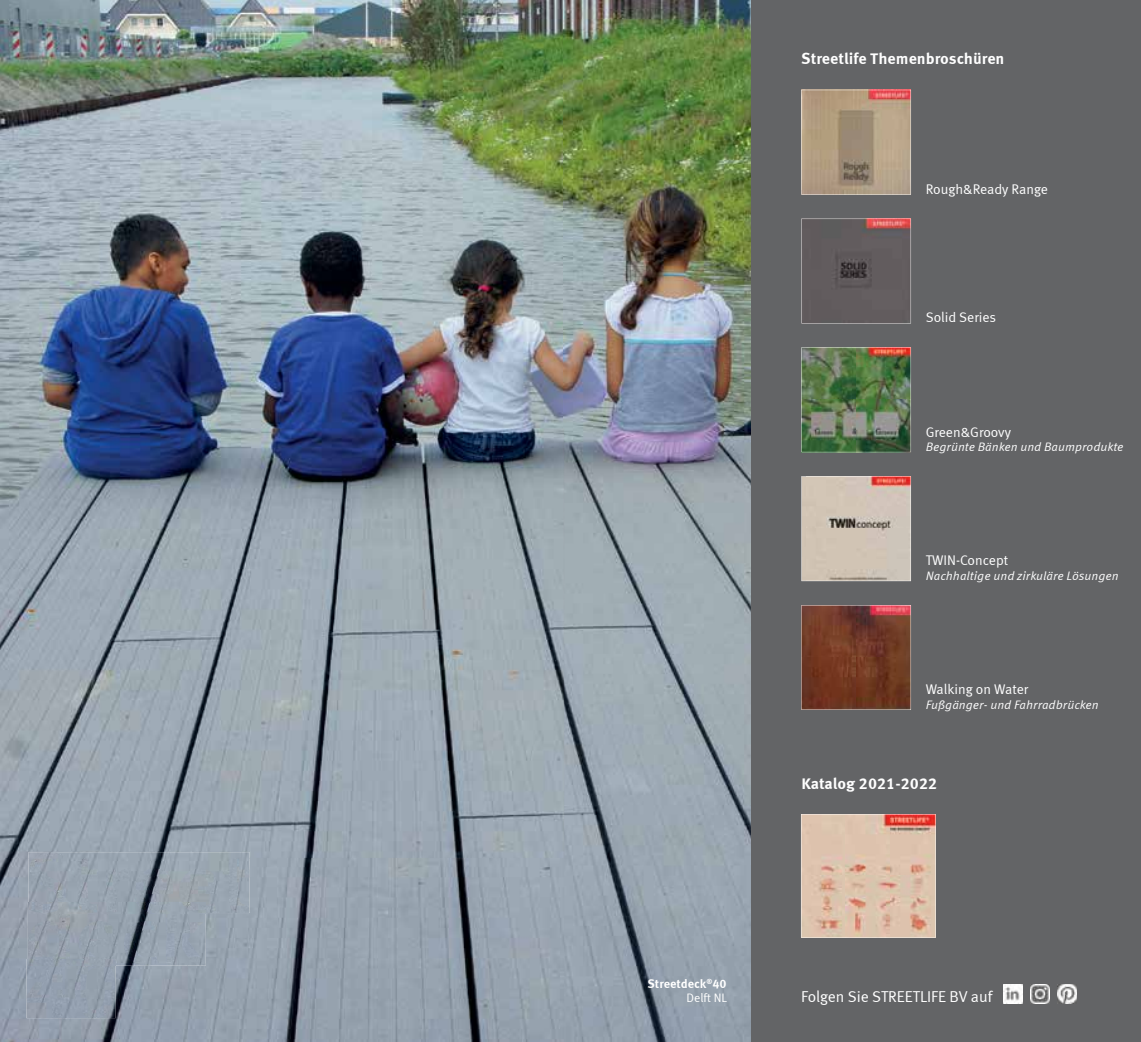
<style>
.page{position:relative;width:1141px;height:1042px;background:#fff}
.page>*{position:absolute;margin:0;border:0;box-sizing:border-box;transform-origin:0 0}
.t1{font:700 15.75px "Meta Correspondence";color:#fff}
.t2{font:15.75px "Meta Correspondence";color:#fff}
.t3{font:14px "Meta Correspondence";color:#fff}
.t4{font:italic 12.25px "Meta Correspondence";color:#fff}
.t5{font:700 12.25px/14.7px "Meta Correspondence";color:#fff;text-align:right}
.s1{font-weight:400}
</style>
<div class="page">
<img style="left:0;top:0;width:563px;height:858px">
<img style="left:563px;top:0;width:189px;height:1042px">
<img style="left:0;top:858px;width:62px;height:184px">
<img style="left:188px;top:858px;width:376px;height:184px">
<img style="left:62px;top:965px;width:126px;height:77px">
<img style="left:28px;top:852px;width:222px;height:61px">
<img style="left:28px;top:913px;width:178px;height:52px">
<img style="left:28px;top:902px;width:178px;height:11px">
<img style="left:27px;top:959px;width:89px;height:59px">
<img style="left:28px;top:959px;width:88px;height:6px">
<div style="left:752px;top:0;width:389px;height:1042px;background:#636466"></div>
<img style="left:854px;top:581px;width:52px;height:1px">
<svg style="left:801px;top:814px;width:135px;height:123px;background:#dcbba6"></svg>
<svg style="left:801px;top:90px;width:110px;height:105px;background:#b09880"></svg>
<svg style="left:801px;top:219px;width:110px;height:104px"></svg>
<img style="left:801px;top:347px;width:110px;height:105px">
<svg style="left:801px;top:476px;width:110px;height:105px;background:#ccbcaf"></svg>
<svg style="left:801px;top:605px;width:110px;height:105px;background:#743c2a"></svg>
<img style="left:1003px;top:984px;width:19px;height:19px">
<img style="left:1058px;top:984px;width:19px;height:19px">
<img style="left:1030px;top:984px;width:19px;height:19px">
<p class="t5" style="left:648px;top:976px;width:81px">Streetdeck<sup>®</sup>40<br><span class="s1">Delft NL</span></p>
<p class="t1" style="left:801px;top:49px;width:205px">Streetlife Themenbroschüren</p>
<p class="t3" style="left:926px;top:181px;width:124px">Rough&amp;Ready Range</p>
<p class="t3" style="left:926px;top:309px;width:72px">Solid Series</p>
<p class="t3" style="left:926px;top:424px;width:87px">Green&amp;Groovy</p>
<p class="t4" style="left:926px;top:440px;width:199px">Begrünte Bänken und Baumprodukte</p>
<p class="t3" style="left:926px;top:552px;width:84px">TWIN-Concept</p>
<p class="t4" style="left:926px;top:568px;width:195px">Nachhaltige und zirkuläre Lösungen</p>
<p class="t3" style="left:926px;top:681px;width:104px">Walking on Water</p>
<p class="t4" style="left:926px;top:697px;width:175px">Fußgänger- und Fahrradbrücken</p>
<p class="t1" style="left:801px;top:774px;width:137px">Katalog 2021-2022</p>
<p class="t2" style="left:801px;top:987px;width:193px">Folgen Sie STREETLIFE BV auf</p>
</div>
